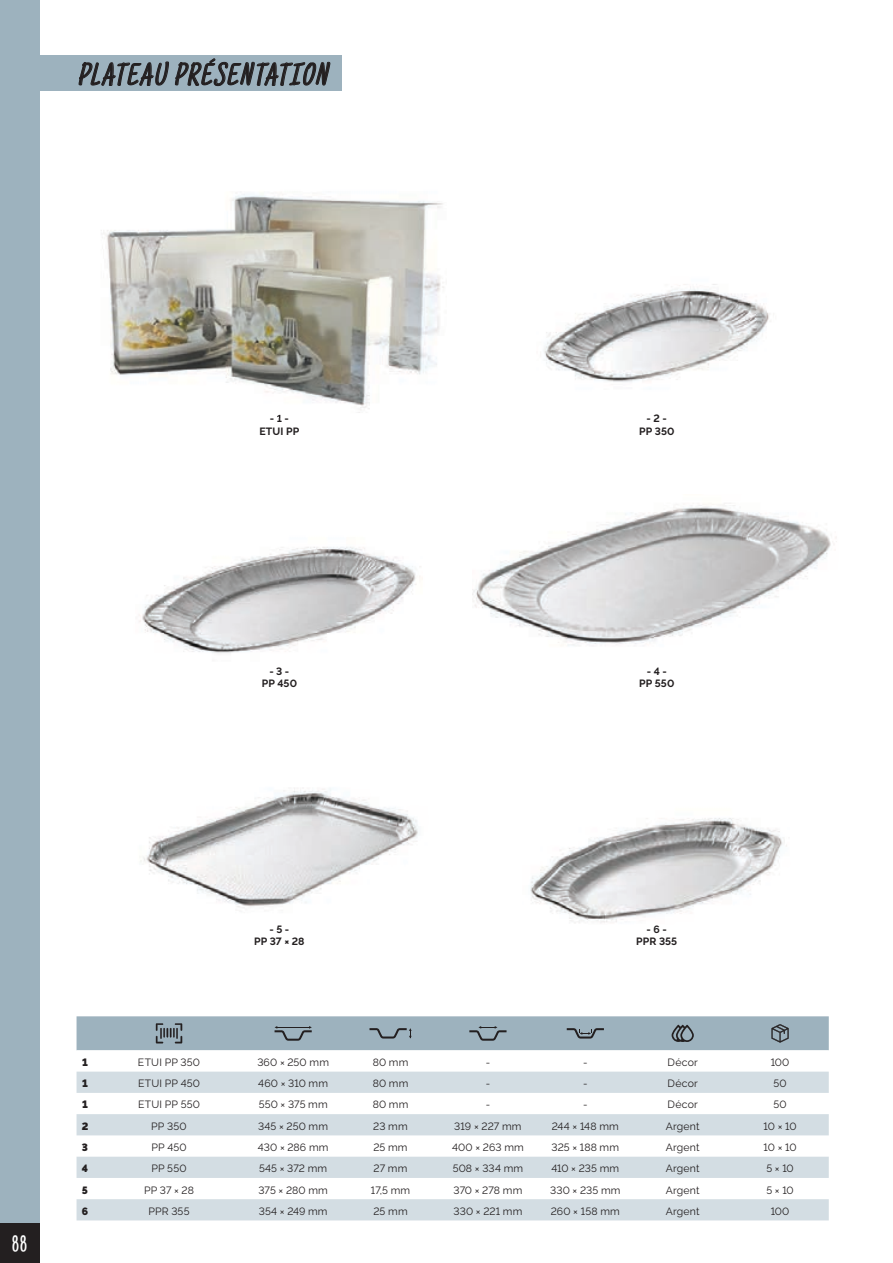
<style>
.page{position:relative;width:893px;height:1263px;background:#fff}
.page>*{position:absolute;margin:0;border:0;box-sizing:border-box;transform-origin:0 0}
.t1{font:italic 31.5px "Just Another Hand";color:#231f20}
.t2{font:22.5px "Just Another Hand";color:#fff}
.t3{font:10.5px "Raleway";letter-spacing:.02em;color:#231f20}
.t4{font:700 10.5px/12.6px "Raleway";letter-spacing:.015em;color:#231f20;text-align:center}
.t5{font:900 10.5px "Raleway";color:#231f20}
</style>
<div class="page">
<img style="left:139px;top:547px;width:282px;height:107px">
<img style="left:140px;top:788px;width:278px;height:120px">
<img style="left:530px;top:818px;width:257px;height:105px">
<div style="left:13px;top:55px;width:329px;height:36px;background:#9db2be"></div>
<svg style="left:78px;top:61px;width:91px;height:25px"></svg>
<svg style="left:175px;top:58px;width:156px;height:29px"></svg>
<svg style="left:77px;top:1071px;width:752px;height:149px;fill:#d3dde3"></svg>
<svg style="left:77px;top:1016px;width:752px;height:35px;background:#9bafba"></svg>
<img style="left:101px;top:194px;width:343px;height:221px">
<img style="left:277px;top:415px;width:4px;height:3px">
<img style="left:544px;top:284px;width:226px;height:98px">
<img style="left:472px;top:503px;width:365px;height:143px">
<div style="left:0;top:0;width:39px;height:1263px;background:#9db2be"></div>
<div style="left:0;top:1224px;width:39px;height:39px;background:#231f20"></div>
<h1 class="t1" style="left:77px;top:57px;width:262px">PLATEAUPRÉSENTATION</h1>
<p class="t4" style="left:259px;top:412px;width:42px">- 1 -<br>ETUI PP</p>
<p class="t4" style="left:639px;top:412px;width:37px">- 2 -<br>PP 350</p>
<p class="t4" style="left:262px;top:665px;width:37px">- 3 -<br>PP 450</p>
<p class="t4" style="left:639px;top:665px;width:37px">- 4 -<br>PP 550</p>
<h2 class="t2" style="left:12px;top:1230px;width:17px">88</h2>
<p class="t4" style="left:254px;top:923px;width:52px">- 5 -<br>PP 37 × 28</p>
<p class="t4" style="left:636px;top:923px;width:43px">- 6 -<br>PPR 355</p>
<p class="t5" style="left:82px;top:1056px;width:7px">1</p>
<p class="t3" style="left:138px;top:1056px;width:64px">ETUI PP 350</p>
<p class="t3" style="left:257px;top:1056px;width:73px">360 × 250 mm</p>
<p class="t3" style="left:373px;top:1056px;width:37px">80 mm</p>
<p class="t3" style="left:486px;top:1056px;width:6px">-</p>
<p class="t3" style="left:583px;top:1056px;width:6px">-</p>
<p class="t3" style="left:668px;top:1056px;width:32px">Décor</p>
<p class="t3" style="left:771px;top:1056px;width:20px">100</p>
<p class="t5" style="left:82px;top:1077px;width:7px">1</p>
<p class="t3" style="left:138px;top:1077px;width:63px">ETUI PP 450</p>
<p class="t3" style="left:258px;top:1077px;width:71px">460 × 310 mm</p>
<p class="t3" style="left:373px;top:1077px;width:37px">80 mm</p>
<p class="t3" style="left:486px;top:1077px;width:6px">-</p>
<p class="t3" style="left:583px;top:1077px;width:6px">-</p>
<p class="t3" style="left:668px;top:1077px;width:32px">Décor</p>
<p class="t3" style="left:773px;top:1077px;width:15px">50</p>
<p class="t5" style="left:82px;top:1099px;width:7px">1</p>
<p class="t3" style="left:138px;top:1099px;width:63px">ETUI PP 550</p>
<p class="t3" style="left:259px;top:1099px;width:70px">550 × 375 mm</p>
<p class="t3" style="left:373px;top:1099px;width:37px">80 mm</p>
<p class="t3" style="left:486px;top:1099px;width:6px">-</p>
<p class="t3" style="left:583px;top:1099px;width:6px">-</p>
<p class="t3" style="left:668px;top:1099px;width:32px">Décor</p>
<p class="t3" style="left:773px;top:1099px;width:15px">50</p>
<p class="t5" style="left:82px;top:1120px;width:8px">2</p>
<p class="t3" style="left:151px;top:1120px;width:37px">PP 350</p>
<p class="t3" style="left:258px;top:1120px;width:71px">345 × 250 mm</p>
<p class="t3" style="left:373px;top:1120px;width:36px">23 mm</p>
<p class="t3" style="left:454px;top:1120px;width:69px">319 × 227 mm</p>
<p class="t3" style="left:552px;top:1120px;width:69px">244 × 148 mm</p>
<p class="t3" style="left:666px;top:1120px;width:35px">Argent</p>
<p class="t3" style="left:764px;top:1120px;width:34px">10 × 10</p>
<p class="t5" style="left:82px;top:1141px;width:8px">3</p>
<p class="t3" style="left:151px;top:1141px;width:37px">PP 450</p>
<p class="t3" style="left:258px;top:1141px;width:72px">430 × 286 mm</p>
<p class="t3" style="left:373px;top:1141px;width:36px">25 mm</p>
<p class="t3" style="left:452px;top:1141px;width:73px">400 × 263 mm</p>
<p class="t3" style="left:551px;top:1141px;width:69px">325 × 188 mm</p>
<p class="t3" style="left:666px;top:1141px;width:35px">Argent</p>
<p class="t3" style="left:764px;top:1141px;width:34px">10 × 10</p>
<p class="t5" style="left:82px;top:1162px;width:8px">4</p>
<p class="t3" style="left:151px;top:1162px;width:37px">PP 550</p>
<p class="t3" style="left:259px;top:1162px;width:70px">545 × 372 mm</p>
<p class="t3" style="left:374px;top:1162px;width:35px">27 mm</p>
<p class="t3" style="left:453px;top:1162px;width:72px">508 × 334 mm</p>
<p class="t3" style="left:551px;top:1162px;width:69px">410 × 235 mm</p>
<p class="t3" style="left:666px;top:1162px;width:35px">Argent</p>
<p class="t3" style="left:766px;top:1162px;width:29px">5 × 10</p>
<p class="t5" style="left:82px;top:1184px;width:8px">5</p>
<p class="t3" style="left:144px;top:1184px;width:51px">PP 37 × 28</p>
<p class="t3" style="left:258px;top:1184px;width:71px">375 × 280 mm</p>
<p class="t3" style="left:371px;top:1184px;width:41px">17,5 mm</p>
<p class="t3" style="left:454px;top:1184px;width:70px">370 × 278 mm</p>
<p class="t3" style="left:550px;top:1184px;width:72px">330 × 235 mm</p>
<p class="t3" style="left:666px;top:1184px;width:35px">Argent</p>
<p class="t3" style="left:766px;top:1184px;width:29px">5 × 10</p>
<p class="t5" style="left:82px;top:1205px;width:8px">6</p>
<p class="t3" style="left:149px;top:1205px;width:42px">PPR 355</p>
<p class="t3" style="left:259px;top:1205px;width:70px">354 × 249 mm</p>
<p class="t3" style="left:373px;top:1205px;width:36px">25 mm</p>
<p class="t3" style="left:453px;top:1205px;width:70px">330 × 221 mm</p>
<p class="t3" style="left:551px;top:1205px;width:71px">260 × 158 mm</p>
<p class="t3" style="left:666px;top:1205px;width:35px">Argent</p>
<p class="t3" style="left:771px;top:1205px;width:20px">100</p>
</div>
